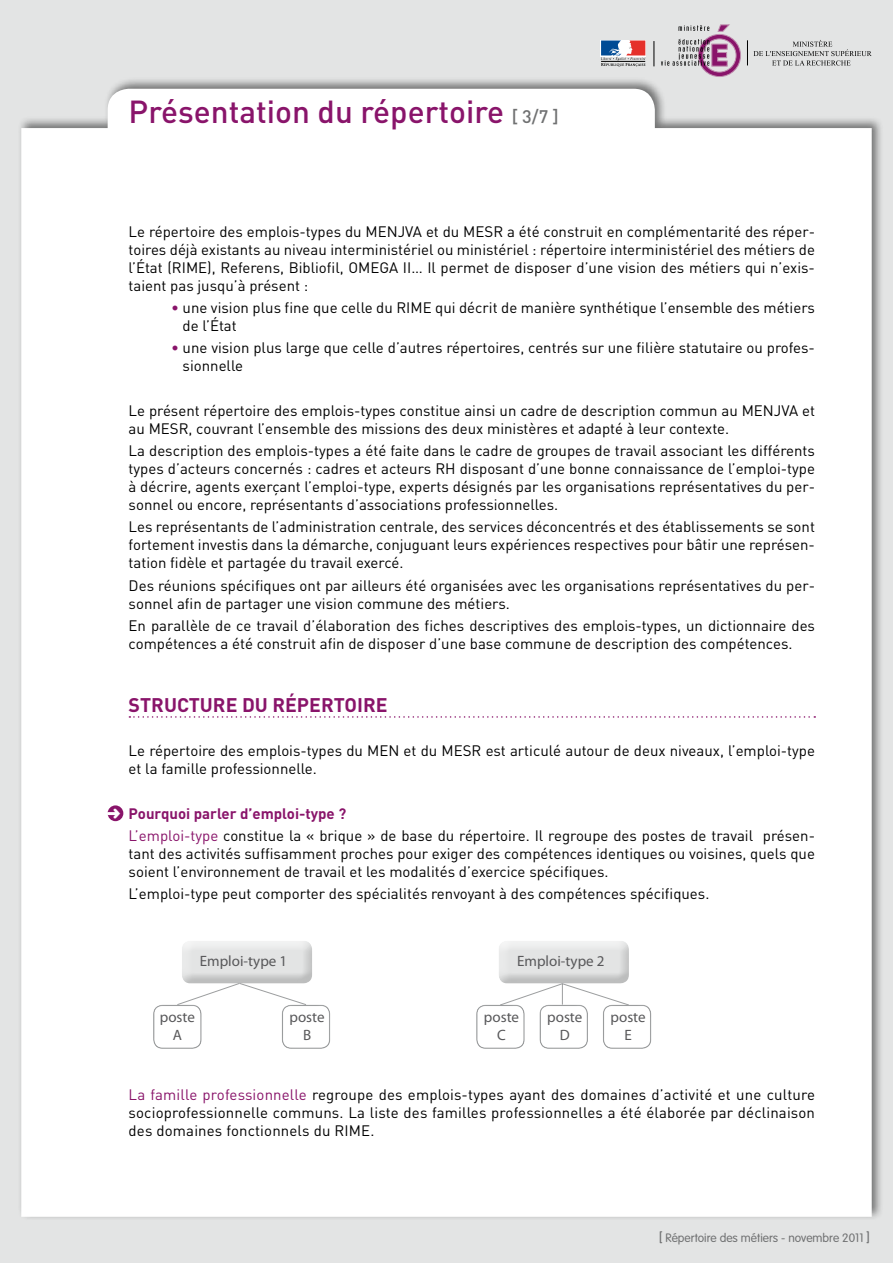
<style>
.page{position:relative;width:893px;height:1263px;background:#e3e4e4}
.page>*{position:absolute;margin:0;border:0;box-sizing:border-box;transform-origin:0 0}
.t1{font:500 31.5px "DIN";color:#89146a}
.t2{font:700 19.5px "DIN";color:#89146a}
.t3{font:15px/18px "DIN";color:#000}
.t4{font:15px/18px "Myriad Pro";color:#58585a;text-align:center}
.t5{font:300 12px "VAG Rounded";color:#707172}
.s1{font-size:18px;color:#707172}
.s2{color:#89146a}
.s3{font-weight:700;color:#89146a}
.s4{font-size:15px}
</style>
<div class="page">
<div style="left:17px;top:76px;width:867px;height:1145px;background:#000;opacity:.5"></div>
<div style="left:21px;top:89px;width:851px;height:1128px;background:#fff"></div>
<svg style="left:600px;top:40px;width:46px;height:16px"></svg>
<svg style="left:601px;top:41px;width:44px;height:26px"></svg>
<svg style="left:661px;top:24px;width:80px;height:53px"></svg>
<svg style="left:747px;top:40px;width:125px;height:26px"></svg>
<svg style="left:654px;top:41px;width:1px;height:25px"></svg>
<svg style="left:129px;top:716px;width:686px;height:2px"></svg>
<div style="left:181px;top:938px;width:133px;height:40px;background:#fff"></div>
<div style="left:181px;top:942px;width:133px;height:42px;background:#000;opacity:.17"></div>
<div style="left:498px;top:938px;width:133px;height:40px;background:#fff"></div>
<div style="left:498px;top:942px;width:133px;height:42px;background:#000;opacity:.17"></div>
<div style="left:153px;top:1002px;width:51px;height:46px;background:#fff"></div>
<div style="left:153px;top:1005px;width:51px;height:44px;background:#000;opacity:.17"></div>
<div style="left:282px;top:1002px;width:50px;height:46px;background:#fff"></div>
<div style="left:282px;top:1005px;width:50px;height:44px;background:#000;opacity:.17"></div>
<div style="left:476px;top:1002px;width:51px;height:46px;background:#fff"></div>
<div style="left:476px;top:1005px;width:51px;height:44px;background:#000;opacity:.17"></div>
<div style="left:539px;top:1005px;width:51px;height:44px;background:#000;opacity:.17"></div>
<div style="left:603px;top:1002px;width:50px;height:46px;background:#fff"></div>
<div style="left:603px;top:1005px;width:50px;height:44px;background:#000;opacity:.17"></div>
<svg style="left:176px;top:982px;width:131px;height:23px;background:#f6f7f7"></svg>
<svg style="left:499px;top:983px;width:131px;height:23px;background:#f6f6f6"></svg>
<div style="left:108px;top:805px;width:15px;height:16px;background:#89146a;border-radius:50%"></div>
<svg style="left:107px;top:808px;width:3px;height:10px"></svg>
<h1 class="t1" style="left:129px;top:91px;width:432px">Présentation du répertoire <span class="s1">[ 3/7 ]</span></h1>
<p class="t3" style="left:129px;top:222px;width:688px;text-align:justify">Le répertoire des emplois-types du MENJVA et du MESR a été construit en complémentarité des réper&shy;toires déjà existants au niveau interministériel ou ministériel : répertoire interministériel des métiers de l’État (RIME), Referens, Bibliofil, OMEGA II… Il permet de disposer d’une vision des métiers qui n’exis&shy;taient pas jusqu’à présent :</p>
<p class="t3" style="left:183px;top:298px;width:634px;text-indent:-11px"><span class="s2">•</span> une vision plus fine que celle du RIME qui décrit de manière synthétique l’ensemble des métiers de l’État</p>
<p class="t3" style="left:183px;top:339px;width:634px;text-indent:-11px"><span class="s2">•</span> une vision plus large que celle d’autres répertoires, centrés sur une filière statutaire ou profes&shy;sionnelle</p>
<p class="t3" style="left:129px;top:401px;width:688px">Le présent répertoire des emplois-types constitue ainsi un cadre de description commun au MENJVA et au MESR, couvrant l’ensemble des missions des deux ministères et adapté à leur contexte.</p>
<p class="t3" style="left:129px;top:441px;width:688px;text-align:justify">La description des emplois-types a été faite dans le cadre de groupes de travail associant les différents types d’acteurs concernés : cadres et acteurs RH disposant d’une bonne connaissance de l’emploi-type à décrire, agents exerçant l’emploi-type, experts désignés par les organisations représentatives du per&shy;sonnel ou encore, représentants d’associations professionnelles.</p>
<p class="t3" style="left:129px;top:518px;width:688px;text-align:justify">Les représentants de l’administration centrale, des services déconcentrés et des établissements se sont fortement investis dans la démarche, conjuguant leurs expériences respectives pour bâtir une représen&shy;tation fidèle et partagée du travail exercé.</p>
<p class="t3" style="left:129px;top:576px;width:688px">Des réunions spécifiques ont par ailleurs été organisées avec les organisations représentatives du per&shy;sonnel afin de partager une vision commune des métiers.</p>
<p class="t3" style="left:129px;top:616px;width:688px">En parallèle de ce travail d’élaboration des fiches descriptives des emplois-types, un dictionnaire des compétences a été construit afin de disposer d’une base commune de description des compétences.</p>
<h2 class="t2" style="left:129px;top:692px;width:169px">STRUCTURE DU Répertoire</h2>
<p class="t3" style="left:129px;top:742px;width:688px">Le répertoire des emplois-types du MEN et du MESR est articulé autour de deux niveaux, l’emploi-type et la famille professionnelle.</p>
<p class="t3" style="left:129px;top:802px;width:688px;line-height:22.2px"><span class="s3">Pourquoi parler d’emploi-type ?<br></span><span class="s2">L’emploi-type</span> constitue la « brique » de base du répertoire. Il regroupe des postes de travail présen-</p>
<p class="t3" style="left:129px;top:844px;width:688px">tant des activités suffisamment proches pour exiger des compétences identiques ou voisines, quels que soient l’environnement de travail et les modalités d’exercice spécifiques.</p>
<p class="t3" style="left:129px;top:885px;width:582px">L’emploi-type peut comporter des spécialités renvoyant à des compétences spécifiques.</p>
<p class="t4" style="left:200px;top:952px;width:89px">Emploi-type 1</p>
<p class="t4" style="left:517px;top:951px;width:89px">Emploi-type 2</p>
<p class="t4" style="left:160px;top:1008px;width:37px">poste<br>A</p>
<p class="t4" style="left:290px;top:1008px;width:37px">poste<br>B</p>
<p class="t4" style="left:484px;top:1008px;width:37px">poste<br>C</p>
<p class="t4" style="left:547px;top:1008px;width:37px">poste<br>D</p>
<p class="t4" style="left:611px;top:1008px;width:37px">poste<br>E</p>
<p class="t3" style="left:129px;top:1085px;width:688px;text-align:justify"><span class="s2">La famille professionnelle</span> regroupe des emplois-types ayant des domaines d’activité et une culture socioprofessionnelle communs. La liste des familles professionnelles a été élaborée par déclinaison des domaines fonctionnels du RIME.</p>
<p class="t5" style="left:659px;top:1230px;width:213px"><span class="s4">[</span> Répertoire des métiers - novembre 2011 <span class="s4">]</span></p>
</div>
